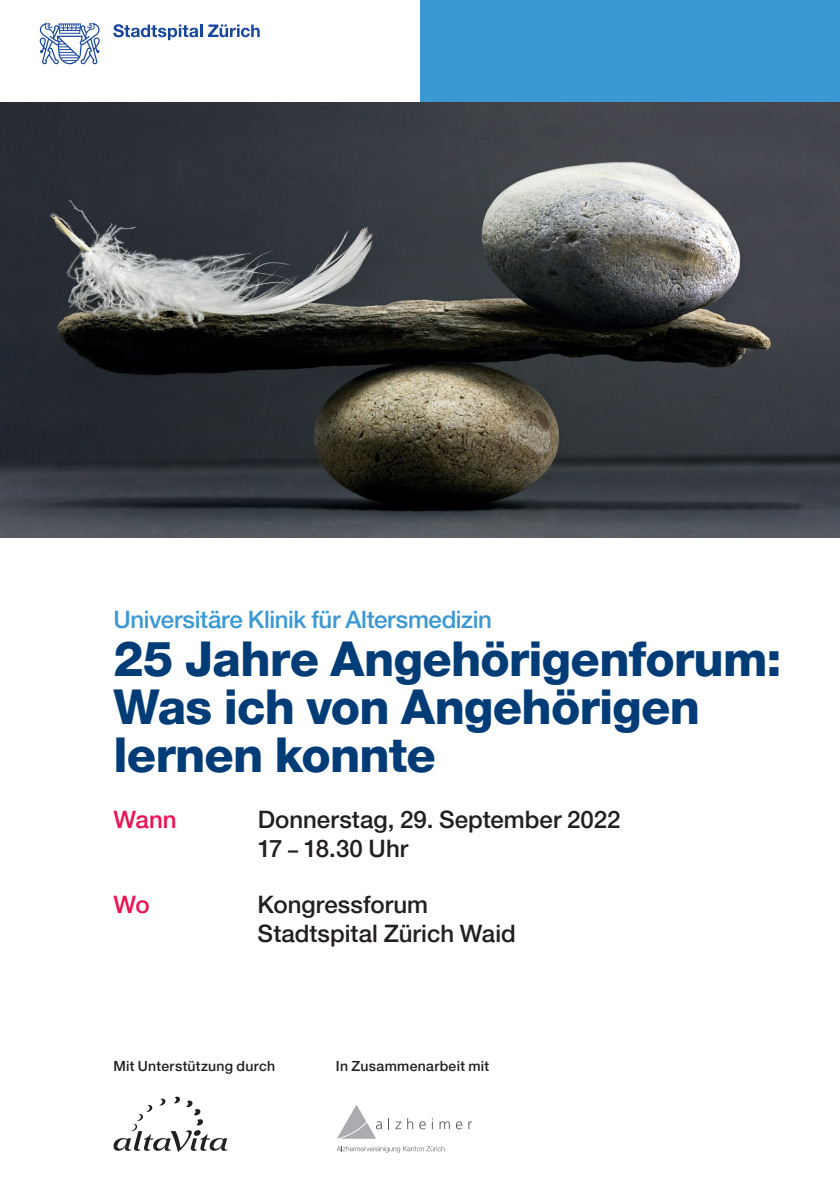
<style>
.page{position:relative;width:840px;height:1191px;background:#fff}
.page>*{position:absolute;margin:0;border:0;box-sizing:border-box;transform-origin:0 0}
.t1{font:800 48px/48px "Helvetica Neue LT Pro";letter-spacing:-.015em;color:#013c77}
.t2{font:500 24px/28.4px "Helvetica Neue LT Pro";color:#231f20}
.t3{font:500 24px "Helvetica Neue LT Pro";letter-spacing:-.015em;color:#3b98d3}
.t4{font:500 24px "Helvetica Neue LT Pro";letter-spacing:-.015em;color:#ec1354}
.t5{font:500 14px "Helvetica Neue LT Pro";letter-spacing:.02em;color:#231f20}
.s1{font-size:20px}
</style>
<div class="page">
<div style="left:420px;top:0;width:419px;height:102px;background:#3b98d3"></div>
<svg style="left:113px;top:24px;width:89px;height:16px"></svg>
<svg style="left:208px;top:24px;width:51px;height:13px"></svg>
<svg style="left:40px;top:23px;width:60px;height:41px"></svg>
<img style="left:0;top:102px;width:839px;height:435px">
<svg style="left:113px;top:1096px;width:114px;height:56px"></svg>
<svg style="left:193px;top:1130px;width:8px;height:6px"></svg>
<svg style="left:337px;top:1105px;width:44px;height:33px"></svg>
<svg style="left:395px;top:1121px;width:6px;height:8px"></svg>
<svg style="left:407px;top:1117px;width:6px;height:12px"></svg>
<svg style="left:419px;top:1121px;width:6px;height:8px"></svg>
<svg style="left:439px;top:1121px;width:10px;height:8px"></svg>
<svg style="left:455px;top:1121px;width:7px;height:8px"></svg>
<svg style="left:468px;top:1121px;width:3px;height:8px"></svg>
<svg style="left:337px;top:1146px;width:107px;height:6px"></svg>
<p class="t3" style="left:113px;top:604px;width:379px">Universitäre Klinik für Altersmedizin</p>
<h1 class="t1" style="left:113px;top:634px;width:669px">25 Jahre Angehörigenforum:<br>Was ich von Angehörigen lernen konnte</h1>
<p class="t4" style="left:113px;top:805px;width:65px">Wann</p>
<p class="t2" style="left:257px;top:805px;width:364px">Donnerstag, 29. September 2022<br>17 <span class="s1">–</span> 18.30 Uhr</p>
<p class="t4" style="left:113px;top:890px;width:38px">Wo</p>
<p class="t2" style="left:257px;top:890px;width:259px">Kongressforum<br>Stadtspital Zürich Waid</p>
<p class="t5" style="left:113px;top:1057px;width:163px">Mit Unterstützung durch</p>
<p class="t5" style="left:336px;top:1057px;width:154px">In Zusammenarbeit mit</p>
</div>
